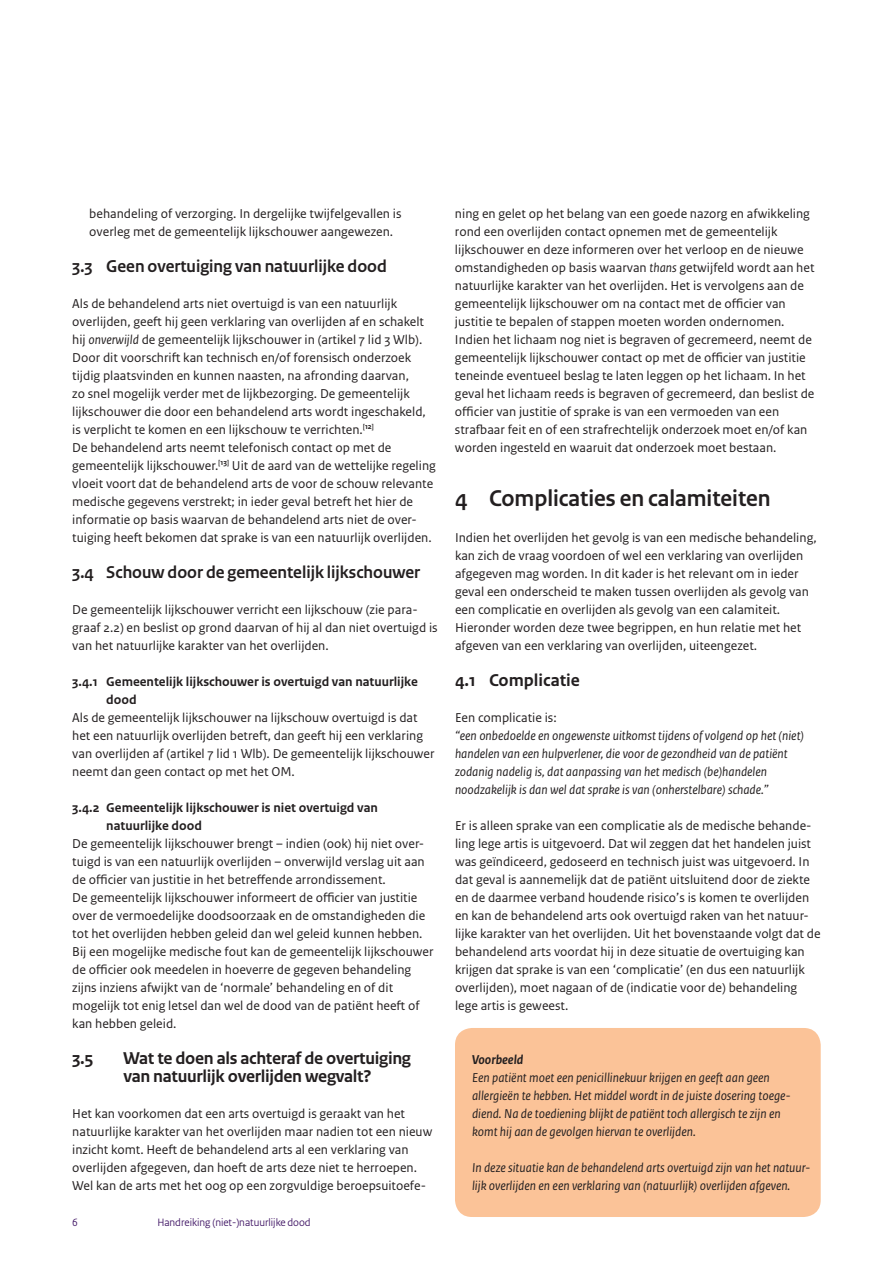
<style>
.page{position:relative;width:893px;height:1263px;background:#fff}
.page>*{position:absolute;margin:0;border:0;box-sizing:border-box;transform-origin:0 0}
.t1{font:700 24px "Rijksoverheid Sans Heading";color:#231f20}
.t2{font:700 18px "Rijksoverheid Sans Heading";color:#231f20}
.t3{font:700 18px/18px "Rijksoverheid Sans Text";letter-spacing:-.02em;color:#231f20}
.t4{font:700 18px "Rijksoverheid Sans Text";color:#231f20}
.t5{font:13.5px/18px "Rijksoverheid Sans Text";color:#231f20}
.t6{font:italic 13.5px/18px "Rijksoverheid Sans Text";color:#231f20}
.t7{font:700 13.5px/18px "Rijksoverheid Sans Text";color:#231f20}
.t8{font:italic 700 13.5px "Rijksoverheid Sans Text";color:#231f20}
.t9{font:11.25px "Rijksoverheid Sans";color:#3f1464}
.s1{font-style:italic}
</style>
<div class="page">
<div style="left:455px;top:1028px;width:366px;height:189px;background:#fbc398;border-radius:17px"></div>
<p class="t5" style="left:89px;top:205px;width:314px">behandeling of verzorging. In dergelijke twijfelgevallen is overleg met de gemeentelijk lijkschouwer aangewezen.</p>
<h2 class="t2" style="left:72px;top:256px;width:316px">3.3 Geen overtuiging van natuurlijke dood</h2>
<p class="t5" style="left:72px;top:295px;width:365px">Als de behandelend arts niet overtuigd is van een natuurlijk overlijden, geeft hij geen verklaring van overlijden af en schakelt hij <span class="s1">onverwijld</span> de gemeentelijk lijkschouwer in (artikel 7 lid 3 Wlb).<br>Door dit voorschrift kan technisch en/of forensisch onderzoek tijdig plaatsvinden en kunnen naasten, na afronding daarvan,<br>zo snel mogelijk verder met de lijkbezorging. De gemeentelijk lijkschouwer die door een behandelend arts wordt ingeschakeld, is verplicht te komen en een lijkschouw te verrichten.<sup>[12]<br></sup>De behandelend arts neemt telefonisch contact op met de gemeentelijk lijkschouwer.<sup>[13]</sup> Uit de aard van de wettelijke regeling vloeit voort dat de behandelend arts de voor de schouw relevante medische gegevens verstrekt; in ieder geval betreft het hier de informatie op basis waarvan de behandelend arts niet de over&shy;tuiging heeft bekomen dat sprake is van een natuurlijk overlijden.</p>
<h2 class="t2" style="left:72px;top:562px;width:349px">3.4 Schouw door de gemeentelijk lijkschouwer</h2>
<p class="t5" style="left:72px;top:601px;width:367px">De gemeentelijk lijkschouwer verricht een lijkschouw (zie para&shy;graaf 2.2) en beslist op grond daarvan of hij al dan niet overtuigd is van het natuurlijke karakter van het overlijden.</p>
<p class="t7" style="left:106px;top:673px;width:313px;text-indent:-34px">3.4.1 Gemeentelijk lijkschouwer is overtuigd van natuurlijke dood</p>
<p class="t5" style="left:72px;top:709px;width:364px">Als de gemeentelijk lijkschouwer na lijkschouw overtuigd is dat het een natuurlijk overlijden betreft, dan geeft hij een verklaring van overlijden af (artikel 7 lid 1 Wlb). De gemeentelijk lijkschouwer neemt dan geen contact op met het OM.</p>
<p class="t7" style="left:106px;top:799px;width:273px;text-indent:-34px">3.4.2 Gemeentelijk lijkschouwer is niet overtuigd van natuurlijke dood</p>
<p class="t5" style="left:72px;top:835px;width:363px">De gemeentelijk lijkschouwer brengt – indien (ook) hij niet over&shy;tuigd is van een natuurlijk overlijden – onverwijld verslag uit aan de officier van justitie in het betreffende arrondissement.<br>De gemeentelijk lijkschouwer informeert de officier van justitie over de vermoedelijke doodsoorzaak en de omstandigheden die tot het overlijden hebben geleid dan wel geleid kunnen hebben.<br>Bij een mogelijke medische fout kan de gemeentelijk lijkschouwer de officier ook meedelen in hoeverre de gegeven behandeling zijns inziens afwijkt van de ‘normale’ behandeling en of dit mogelijk tot enig letsel dan wel de dood van de patiënt heeft of kan hebben geleid.</p>
<h2 class="t3" style="left:72px;top:1049px;width:23px">3.5</h2>
<h2 class="t3" style="left:123px;top:1049px;width:289px">Wat te doen als achteraf de overtuiging van natuurlijk overlijden wegvalt?</h2>
<p class="t5" style="left:72px;top:1105px;width:362px">Het kan voorkomen dat een arts overtuigd is geraakt van het natuurlijke karakter van het overlijden maar nadien tot een nieuw inzicht komt. Heeft de behandelend arts al een verklaring van overlijden afgegeven, dan hoeft de arts deze niet te herroepen.<br>Wel kan de arts met het oog op een zorgvuldige beroepsuitoefe-</p>
<p class="t9" style="left:72px;top:1216px;width:7px">6</p>
<p class="t9" style="left:157px;top:1216px;width:155px">Handreiking (niet-)natuurlijke dood</p>
<p class="t5" style="left:455px;top:205px;width:361px">ning en gelet op het belang van een goede nazorg en afwikkeling rond een overlijden contact opnemen met de gemeentelijk lijkschouwer en deze informeren over het verloop en de nieuwe omstandigheden op basis waarvan <span class="s1">thans</span> getwijfeld wordt aan het natuurlijke karakter van het overlijden. Het is vervolgens aan de gemeentelijk lijkschouwer om na contact met de officier van justitie te bepalen of stappen moeten worden ondernomen.<br>Indien het lichaam nog niet is begraven of gecremeerd, neemt de gemeentelijk lijkschouwer contact op met de officier van justitie teneinde eventueel beslag te laten leggen op het lichaam. In het geval het lichaam reeds is begraven of gecremeerd, dan beslist de officier van justitie of sprake is van een vermoeden van een strafbaar feit en of een strafrechtelijk onderzoek moet en/of kan worden ingesteld en waaruit dat onderzoek moet bestaan.</p>
<h1 class="t1" style="left:455px;top:485px;width:317px">4 Complicaties en calamiteiten</h1>
<p class="t5" style="left:455px;top:529px;width:363px">Indien het overlijden het gevolg is van een medische behandeling, kan zich de vraag voordoen of wel een verklaring van overlijden afgegeven mag worden. In dit kader is het relevant om in ieder geval een onderscheid te maken tussen overlijden als gevolg van een complicatie en overlijden als gevolg van een calamiteit.<br>Hieronder worden deze twee begrippen, en hun relatie met het afgeven van een verklaring van overlijden, uiteengezet.</p>
<h2 class="t4" style="left:455px;top:670px;width:127px">4.1 Complicatie</h2>
<p class="t5" style="left:455px;top:709px;width:103px">Een complicatie is:</p>
<p class="t6" style="left:455px;top:727px;width:351px">“een onbedoelde en ongewenste uitkomst tijdens of volgend op het (niet) handelen van een hulpverlener, die voor de gezondheid van de patiënt zodanig nadelig is, dat aanpassing van het medisch (be)handelen noodzakelijk is dan wel dat sprake is van (onherstelbare) schade.”</p>
<p class="t5" style="left:455px;top:817px;width:367px">Er is alleen sprake van een complicatie als de medische behande&shy;ling lege artis is uitgevoerd. Dat wil zeggen dat het handelen juist was geïndiceerd, gedoseerd en technisch juist was uitgevoerd. In dat geval is aannemelijk dat de patiënt uitsluitend door de ziekte en de daarmee verband houdende risico’s is komen te overlijden en kan de behandelend arts ook overtuigd raken van het natuur&shy;lijke karakter van het overlijden. Uit het bovenstaande volgt dat de behandelend arts voordat hij in deze situatie de overtuiging kan krijgen dat sprake is van een ‘complicatie’ (en dus een natuurlijk overlijden), moet nagaan of de (indicatie voor de) behandeling lege artis is geweest.</p>
<p class="t8" style="left:472px;top:1052px;width:53px">Voorbeeld</p>
<p class="t6" style="left:472px;top:1069px;width:320px">Een patiënt moet een penicillinekuur krijgen en geeft aan geen allergieën te hebben. Het middel wordt in de juiste dosering toege&shy;diend. Na de toediening blijkt de patiënt toch allergisch te zijn en komt hij aan de gevolgen hiervan te overlijden.</p>
<p class="t6" style="left:472px;top:1159px;width:340px">In deze situatie kan de behandelend arts overtuigd zijn van het natuur&shy;lijk overlijden en een verklaring van (natuurlijk) overlijden afgeven.</p>
</div>
